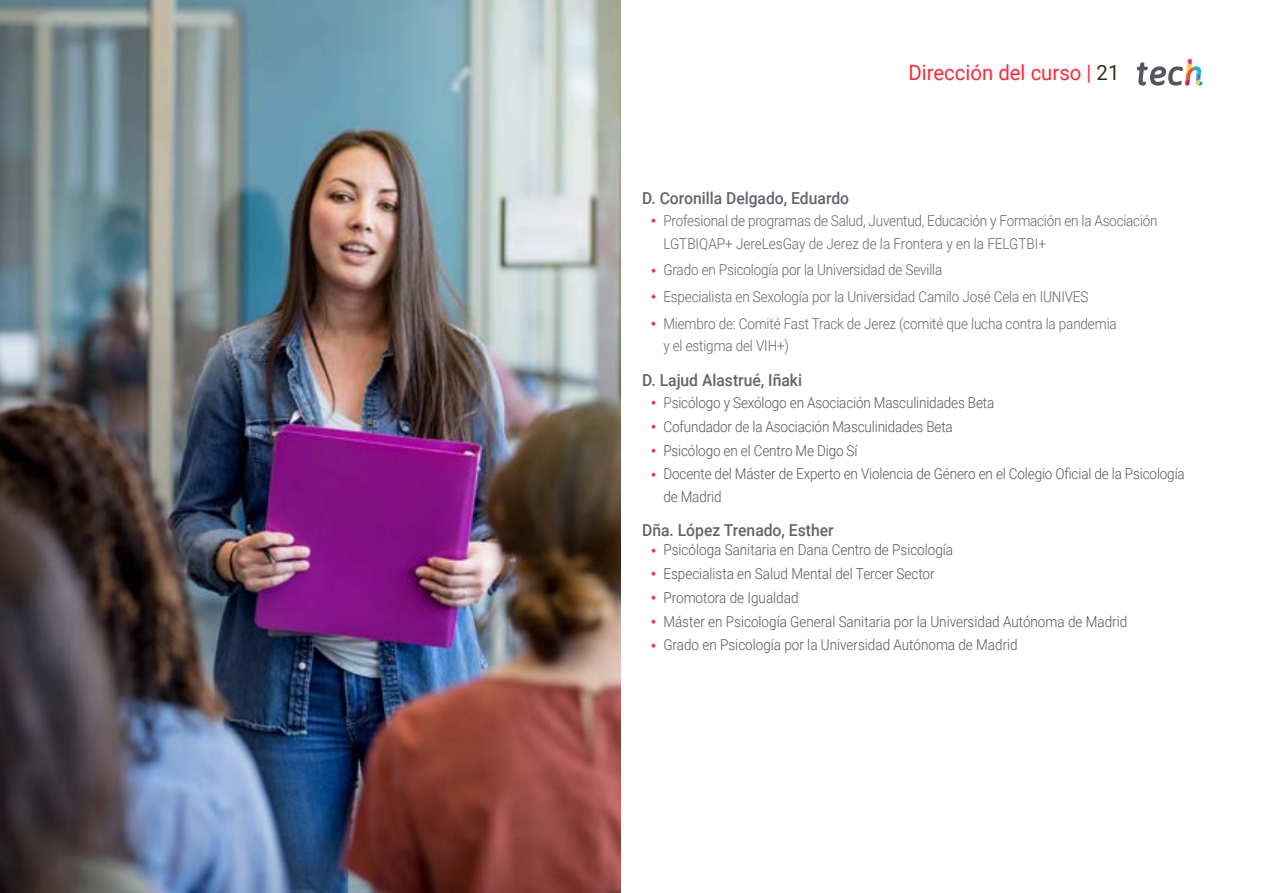
<style>
.page{position:relative;width:1263px;height:893px;background:#fff}
.page>*{position:absolute;margin:0;border:0;box-sizing:border-box;transform-origin:0 0}
.t1{font:21px "Roboto";color:#ff293a}
.t2{font:500 16.5px "Roboto";color:#61646a;scale:.95 1}
.t3{font:300 15px/23.4px "Roboto";letter-spacing:-.005em;color:#52555b;scale:.9 1}
.t4{font:300 15px/26.7px "Roboto";letter-spacing:-.01em;color:#61646a;scale:.9 1}
.s1{color:#312e20}
.s2{color:#61646a}
</style>
<div class="page">
<svg style="left:1137px;top:59px;width:65px;height:27px"></svg>
<img style="left:0;top:0;width:621px;height:893px">
<h1 class="t1" style="left:908px;top:57px;width:213px">Dirección del curso | <span class="s1">21</span></h1>
<p class="t2" style="left:642px;top:186px;width:219px">D. Coronilla Delgado, Eduardo</p>
<p class="t4" style="left:663px;top:209px;width:551px;line-height:22.5px">Profesional de programas de Salud, Juventud, Educación y Formación en la Asociación<br>LGTBIQAP+ JereLesGay de Jerez de la Frontera y en la FELGTBI+</p>
<p class="t4" style="left:663px;top:256px;width:505px">Grado en Psicología por la Universidad de Sevilla<br>Especialista en Sexología por la Universidad Camilo José Cela en IUNIVES<br>Miembro de: Comité Fast Track de Jerez (comité que lucha contra la pandemia</p>
<p class="t4" style="left:663px;top:332px;width:141px">y el estigma del VIH+)</p>
<p class="t2" style="left:642px;top:368px;width:170px">D. Lajud Alastrué, Iñaki</p>
<p class="t3" style="left:663px;top:390px;width:581px"><span class="s2">P</span>sicólogo y Sexólogo en Asociación Masculinidades Beta<br>Cofundador de la Asociación Masculinidades Beta<br>Psicólogo en el Centro Me Digo Sí<br>Docente del Máster de Experto en Violencia de Género en el Colegio Oficial de la Psicología de Madrid</p>
<p class="t2" style="left:642px;top:519px;width:203px">Dña. López Trenado, Esther</p>
<p class="t3" style="left:663px;top:538px;width:517px">Psicóloga Sanitaria en Dana Centro de Psicología<br>Especialista en Salud Mental del Tercer Sector<br>Promotora de Igualdad<br>Máster en Psicología General Sanitaria por la Universidad Autónoma de Madrid Grado en Psicología por la Universidad Autónoma de Madrid</p>
</div>
